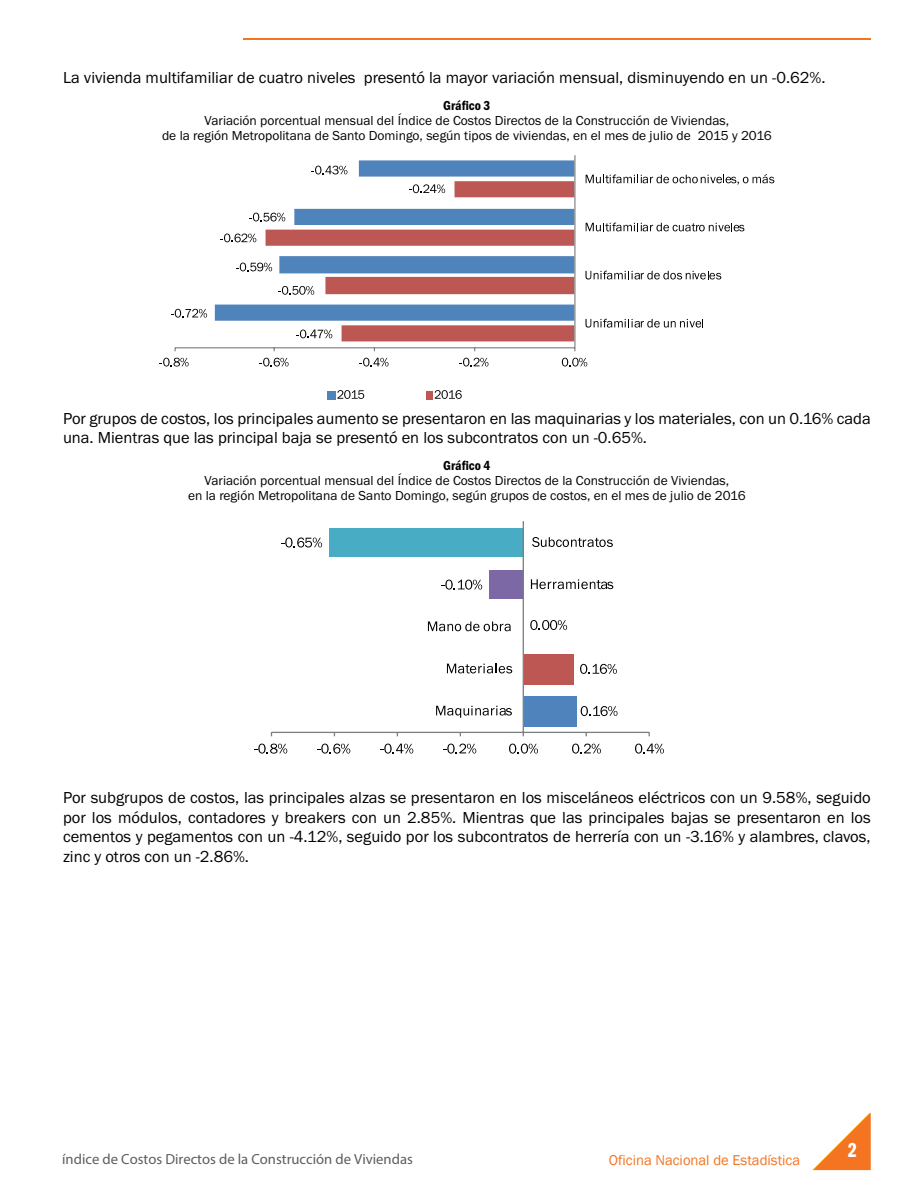
<style>
.page{position:relative;width:918px;height:1188px;background:#fff}
.page>*{position:absolute;margin:0;border:0;box-sizing:border-box;transform-origin:0 0}
.t1{font:21px "ITC Franklin Gothic Std Dm Cp";color:#fff}
.t2{font:16.5px/19.5px "Franklin Got Itc TOT Boo";color:#000}
.t3{font:14.7px "Myriad Pro";color:#5d5d5d}
.t4{font:14.7px "Franklin Gothic";color:#f47421}
.t5{font:13.5px/15px "Franklin Got Itc TOT Boo";color:#000;text-align:center}
.t6{font:13.5px "Franklin Got Itc TOT Dem Con";color:#000}
</style>
<div class="page">
<hr style="left:243px;top:38px;width:628px;height:1px;background:#f47421">
<svg style="left:812px;top:1113px;width:59px;height:57px"></svg>
<svg style="left:302px;top:325px;width:272px;height:16px;background:#c46967"></svg>
<svg style="left:215px;top:160px;width:359px;height:161px"></svg>
<hr style="left:175px;top:347px;width:400px;height:1px;background:#7c7f80">
<hr style="left:574px;top:155px;width:2px;height:193px;background:#7c7f80">
<svg style="left:296px;top:330px;width:36px;height:8px"></svg>
<svg style="left:278px;top:286px;width:36px;height:9px"></svg>
<svg style="left:220px;top:234px;width:36px;height:8px"></svg>
<svg style="left:409px;top:184px;width:36px;height:9px"></svg>
<svg style="left:171px;top:309px;width:36px;height:9px"></svg>
<svg style="left:236px;top:263px;width:36px;height:8px"></svg>
<svg style="left:249px;top:213px;width:36px;height:8px"></svg>
<svg style="left:311px;top:166px;width:36px;height:8px"></svg>
<svg style="left:159px;top:358px;width:30px;height:9px"></svg>
<svg style="left:259px;top:358px;width:30px;height:9px"></svg>
<svg style="left:359px;top:358px;width:30px;height:9px"></svg>
<svg style="left:459px;top:358px;width:29px;height:9px"></svg>
<svg style="left:562px;top:358px;width:25px;height:9px"></svg>
<svg style="left:586px;top:319px;width:117px;height:9px"></svg>
<svg style="left:586px;top:271px;width:135px;height:8px"></svg>
<svg style="left:586px;top:223px;width:158px;height:8px"></svg>
<svg style="left:586px;top:174px;width:188px;height:11px"></svg>
<div style="left:328px;top:391px;width:8px;height:8px;background:#4f83bc"></div>
<svg style="left:337px;top:390px;width:27px;height:9px"></svg>
<div style="left:426px;top:391px;width:7px;height:8px;background:#bd5754"></div>
<svg style="left:435px;top:390px;width:27px;height:9px"></svg>
<div style="left:524px;top:696px;width:52px;height:30px;background:#4f83bc"></div>
<div style="left:524px;top:654px;width:50px;height:30px;background:#bd5754"></div>
<div style="left:490px;top:570px;width:34px;height:29px;background:#7b68a5"></div>
<div style="left:330px;top:528px;width:194px;height:29px;background:#48adc4"></div>
<hr style="left:271px;top:732px;width:378px;height:1px;background:#7c7f80">
<hr style="left:523px;top:521px;width:1px;height:211px;background:#7c7f80">
<svg style="left:581px;top:706px;width:36px;height:10px"></svg>
<svg style="left:580px;top:664px;width:37px;height:10px"></svg>
<svg style="left:530px;top:620px;width:37px;height:10px"></svg>
<svg style="left:441px;top:580px;width:41px;height:10px"></svg>
<svg style="left:281px;top:537px;width:41px;height:11px"></svg>
<svg style="left:254px;top:744px;width:33px;height:10px"></svg>
<svg style="left:317px;top:744px;width:33px;height:10px"></svg>
<svg style="left:380px;top:744px;width:33px;height:10px"></svg>
<svg style="left:443px;top:744px;width:33px;height:10px"></svg>
<svg style="left:509px;top:744px;width:29px;height:10px"></svg>
<svg style="left:572px;top:744px;width:29px;height:10px"></svg>
<svg style="left:635px;top:744px;width:29px;height:10px"></svg>
<svg style="left:436px;top:706px;width:76px;height:12px"></svg>
<svg style="left:447px;top:664px;width:65px;height:9px"></svg>
<svg style="left:428px;top:621px;width:83px;height:10px"></svg>
<svg style="left:531px;top:579px;width:82px;height:10px"></svg>
<svg style="left:532px;top:537px;width:81px;height:10px"></svg>
<p class="t2" style="left:63px;top:68px;width:764px">La vivienda multifamiliar de cuatro niveles presentó la mayor variación mensual, disminuyendo en un -0.62%.</p>
<p class="t6" style="left:443px;top:98px;width:49px">Gráfico 3</p>
<p class="t5" style="left:162px;top:114px;width:611px">Variación porcentual mensual del Índice de Costos Directos de la Construcción de Viviendas,<br>de la región Metropolitana de Santo Domingo, según tipos de viviendas, en el mes de julio de 2015 y 2016</p>
<p class="t2" style="left:63px;top:409px;width:809px">Por grupos de costos, los principales aumento se presentaron en las maquinarias y los materiales, con un 0.16% cada una. Mientras que las principal baja se presentó en los subcontratos con un -0.65%.</p>
<p class="t6" style="left:443px;top:458px;width:49px">Gráfico 4</p>
<p class="t5" style="left:188px;top:474px;width:559px">Variación porcentual mensual del Índice de Costos Directos de la Construcción de Viviendas,<br>en la región Metropolitana de Santo Domingo, según grupos de costos, en el mes de julio de 2016</p>
<p class="t2" style="left:63px;top:788px;width:809px;text-align:justify">Por subgrupos de costos, las principales alzas se presentaron en los misceláneos eléctricos con un 9.58%, seguido por los módulos, contadores y breakers con un 2.85%. Mientras que las principales bajas se presentaron en los cementos y pegamentos con un -4.12%, seguido por los subcontratos de herrería con un -3.16% y alambres, clavos, zinc y otros con un -2.86%.</p>
<p class="t3" style="left:62px;top:1150px;width:352px">índice de Costos Directos de la Construcción de Viviendas</p>
<p class="t4" style="left:609px;top:1151px;width:193px">Oficina Nacional de Estadística</p>
<p class="t1" style="left:848px;top:1139px;width:10px">2</p>
</div>
